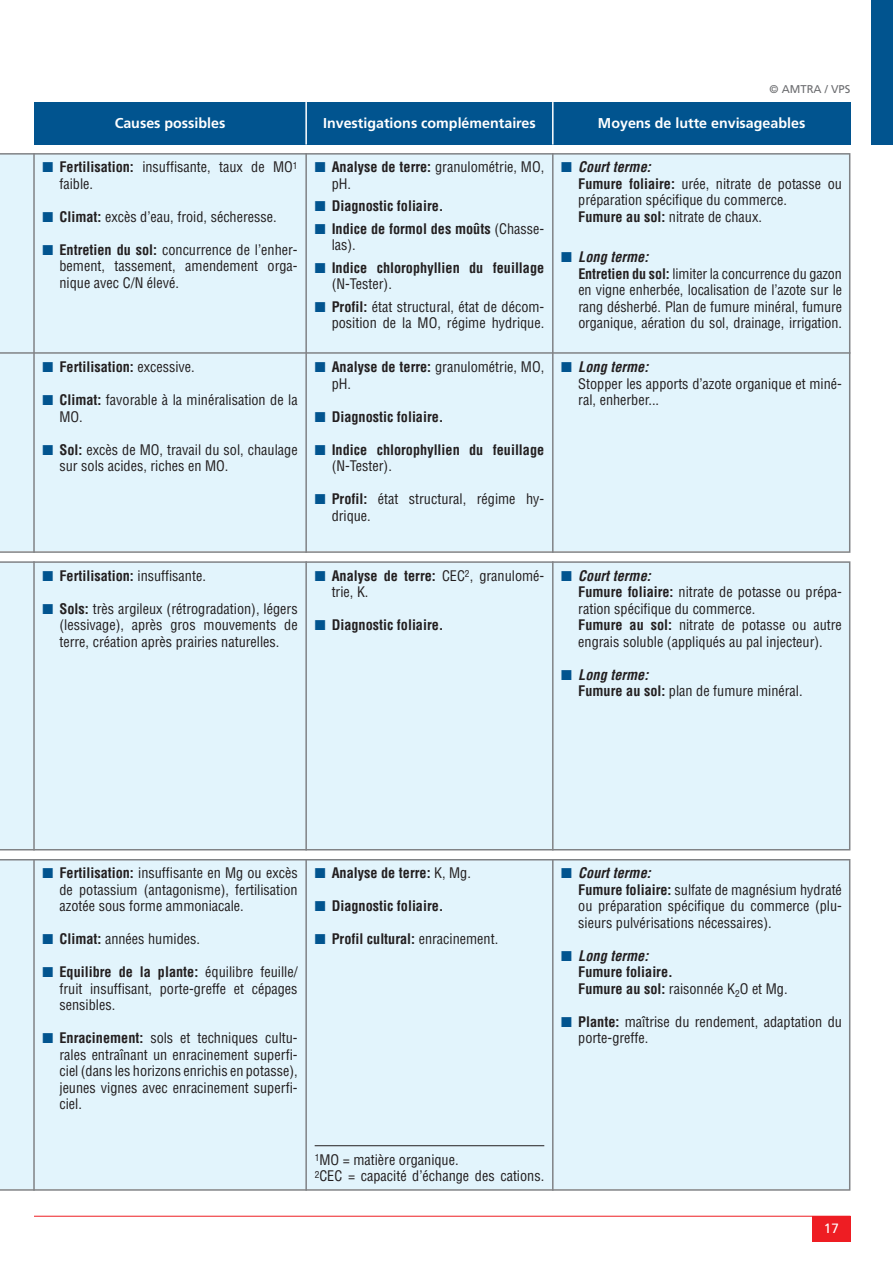
<style>
.page{position:relative;width:893px;height:1263px;background:#fff}
.page>*{position:absolute;margin:0;border:0;box-sizing:border-box;transform-origin:0 0}
.t1{font:condensed 14.25px/16.5px "Helvetica";color:#231f20}
.t2{font:700 condensed 14.25px/16.5px "Helvetica";color:#231f20}
.t3{font:700 14.25px "Frutiger";color:#fff}
.t4{font:13.5px "Frutiger";color:#fff}
.t5{font:11.25px "Frutiger";color:#6c6d70}
.s1{color:#01548f}
.s2{font-weight:700}
.s3{font-weight:700;font-style:italic}
.s4{font-weight:400}
.s5{font-style:italic}
</style>
<div class="page">
<div style="left:0;top:153px;width:850px;height:400px;background:#e2f4fc"></div>
<div style="left:34px;top:102px;width:816px;height:43px;background:#01548f"></div>
<hr style="left:305px;top:153px;width:2px;height:400px;background:#808285">
<hr style="left:552px;top:153px;width:2px;height:400px;background:#808285">
<hr style="left:33px;top:153px;width:2px;height:400px;background:#808285">
<hr style="left:305px;top:102px;width:2px;height:43px;background:#fff">
<hr style="left:552px;top:102px;width:2px;height:43px;background:#fff">
<hr style="left:0;top:352px;width:850px;height:2px;background:#808285">
<div style="left:0;top:561px;width:850px;height:289px;background:#e2f4fc"></div>
<hr style="left:305px;top:561px;width:2px;height:289px;background:#808285">
<hr style="left:552px;top:561px;width:2px;height:289px;background:#808285">
<hr style="left:33px;top:561px;width:2px;height:289px;background:#808285">
<div style="left:0;top:859px;width:850px;height:332px;background:#e2f4fc"></div>
<hr style="left:305px;top:859px;width:2px;height:332px;background:#808285">
<hr style="left:552px;top:859px;width:2px;height:332px;background:#808285">
<hr style="left:33px;top:859px;width:2px;height:332px;background:#808285">
<hr style="left:315px;top:1145px;width:229px;height:1px;background:#231f20">
<div style="left:872px;top:0;width:21px;height:145px;background:#01548f"></div>
<hr style="left:34px;top:1216px;width:816px;height:1px;background:#ee1d23">
<div style="left:812px;top:1216px;width:38px;height:26px;background:#ee1d23"></div>
<p class="t5" style="left:770px;top:85px;width:82px">© AMTRA / VPS</p>
<p class="t3" style="left:115px;top:117px;width:112px">Causes possibles</p>
<p class="t3" style="left:323px;top:117px;width:214px">Investigations complémentaires</p>
<p class="t3" style="left:598px;top:117px;width:209px">Moyens de lutte envisageables</p>
<p class="t1" style="left:60px;top:159px;width:240px;text-indent:-17px"><span class="s1">■</span> <span class="s2">Fertilisation:</span> insuffisante, taux de MO<sup>1 </sup>faible.</p>
<p class="t1" style="left:43px;top:209px;width:236px"><span class="s1">■</span> <span class="s2">Climat:</span> excès d’eau, froid, sécheresse.</p>
<p class="t1" style="left:60px;top:242px;width:240px;text-align:justify;text-indent:-17px"><span class="s1">■</span> <span class="s2">Entretien du sol:</span> concurrence de l’enher&shy;bement, tassement, amendement orga&shy;nique avec C/N élevé.</p>
<p class="t1" style="left:578px;top:159px;width:265px;text-indent:-17px"><span class="s1">■</span> <span class="s3">Court terme:<br></span><span class="s2">Fumure foliaire:</span> urée, nitrate de potasse ou préparation spécifique du commerce.<br><span class="s2">Fumure au sol:</span> nitrate de chaux.</p>
<p class="t1" style="left:578px;top:249px;width:265px;text-indent:-17px"><span class="s1">■</span> <span class="s3">Long terme:<br></span><span class="s2">Entretien du sol:</span> limiter la concurrence du gazon en vigne enherbée, localisation de l’azote sur le rang désherbé. Plan de fumure minéral, fumure organique, aération du sol, drainage, irrigation.</p>
<p class="t1" style="left:578px;top:359px;width:265px;text-indent:-17px"><span class="s1">■</span> <span class="s3">Long terme:<br></span>Stopper les apports d’azote organique et miné&shy;ral, enherber...</p>
<p class="t1" style="left:332px;top:159px;width:214px;text-indent:-17px"><span class="s1">■</span> <span class="s2">Analyse de terre:</span> granulométrie, MO, pH.</p>
<p class="t2" style="left:315px;top:198px;width:131px"><span class="s1">■</span> Diagnostic foliaire.</p>
<p class="t2" style="left:332px;top:221px;width:214px;text-indent:-17px"><span class="s1">■</span> Indice de formol des moûts <span class="s4">(Chasse&shy;las).</span></p>
<p class="t2" style="left:332px;top:259px;width:214px;text-indent:-17px"><span class="s1">■</span> Indice chlorophyllien du feuillage <span class="s4">(N-Tester).</span></p>
<p class="t1" style="left:315px;top:298px;width:231px;text-align:right"><span class="s1">■</span> <span class="s2">Profil:</span> état structural, état de décom&shy;position de la MO, régime hydrique.</p>
<p class="t1" style="left:332px;top:359px;width:214px;text-indent:-17px"><span class="s1">■</span> <span class="s2">Analyse de terre:</span> granulométrie, MO, pH.</p>
<p class="t2" style="left:315px;top:409px;width:131px"><span class="s1">■</span> Diagnostic foliaire.</p>
<p class="t2" style="left:332px;top:442px;width:214px;text-indent:-17px"><span class="s1">■</span> Indice chlorophyllien du feuillage <span class="s4">(N-Tester).</span></p>
<p class="t1" style="left:332px;top:491px;width:214px;text-indent:-17px"><span class="s1">■</span> <span class="s2">Profil:</span> état structural, régime hy&shy;drique.</p>
<p class="t2" style="left:43px;top:359px;width:154px"><span class="s1">■</span> Fertilisation: <span class="s4">excessive.</span></p>
<p class="t1" style="left:60px;top:392px;width:240px;text-indent:-17px"><span class="s1">■</span> <span class="s2">Climat:</span> favorable à la minéralisation de la<br>MO.</p>
<p class="t1" style="left:60px;top:442px;width:240px;text-indent:-17px"><span class="s1">■</span> <span class="s2">Sol:</span> excès de MO, travail du sol, chaulage sur sols acides, riches en MO.</p>
<p class="t2" style="left:43px;top:567px;width:165px"><span class="s1">■</span> Fertilisation: <span class="s4">insuffisante.</span></p>
<p class="t1" style="left:60px;top:600px;width:240px;text-align:justify;text-indent:-17px"><span class="s1">■</span> <span class="s2">Sols:</span> très argileux (rétrogradation), légers (lessivage), après gros mouvements de terre, création après prairies naturelles.</p>
<p class="t1" style="left:332px;top:567px;width:214px;text-indent:-17px"><span class="s1">■</span> <span class="s2">Analyse de terre:</span> CEC<sup>2</sup>, granulomé&shy;trie, K.</p>
<p class="t2" style="left:315px;top:617px;width:131px"><span class="s1">■</span> Diagnostic foliaire.</p>
<p class="t1" style="left:578px;top:567px;width:265px;text-indent:-17px"><span class="s1">■</span> <span class="s3">Court terme:<br></span><span class="s2">Fumure foliaire:</span> nitrate de potasse ou prépa&shy;ration spécifique du commerce.<br><span class="s2">Fumure au sol:</span> nitrate de potasse ou autre engrais soluble (appliqués au pal injecteur).</p>
<p class="t1" style="left:578px;top:666px;width:226px;text-indent:-17px"><span class="s1">■</span> <span class="s3">Long terme:<br></span><span class="s2">Fumure au sol:</span> plan de fumure minéral.</p>
<p class="t1" style="left:60px;top:865px;width:240px;text-align:justify;text-indent:-17px"><span class="s1">■</span> <span class="s2">Fertilisation:</span> insuffisante en Mg ou excès de potassium (antagonisme), fertilisation azotée sous forme ammoniacale.</p>
<p class="t1" style="left:43px;top:931px;width:159px"><span class="s1">■</span> <span class="s2">Climat:</span> années humides.</p>
<p class="t1" style="left:60px;top:964px;width:240px;text-align:justify;text-indent:-17px"><span class="s1">■</span> <span class="s2">Equilibre de la plante:</span> équilibre feuille/ fruit insuffisant, porte-greffe et cépages sensibles.</p>
<p class="t1" style="left:59px;top:1030px;width:240px;text-align:justify;text-indent:-17px"><span class="s1">■</span> <span class="s2">Enracinement:</span> sols et techniques cultu&shy;rales entraînant un enracinement superfi&shy;ciel (dans les horizons enrichis en potasse), jeunes vignes avec enracinement superfi&shy;ciel.</p>
<p class="t2" style="left:315px;top:865px;width:158px"><span class="s1">■</span> Analyse de terre: <span class="s4">K, Mg.</span></p>
<p class="t2" style="left:315px;top:898px;width:130px"><span class="s1">■</span> Diagnostic foliaire.</p>
<p class="t2" style="left:315px;top:931px;width:185px"><span class="s1">■</span> Profil cultural: <span class="s4">enracinement.</span></p>
<p class="t1" style="left:315px;top:1151px;width:231px"><sup>1</sup>MO = matière organique.<br><sup>2</sup>CEC = capacité d’échange des cations.</p>
<p class="t1" style="left:578px;top:865px;width:265px;text-indent:-17px"><span class="s1">■</span> <span class="s3">Court terme:<br></span><span class="s2">Fumure foliaire:</span> sulfate de magnésium hydraté ou préparation spécifique du commerce (plu&shy;sieurs pulvérisations nécessaires).</p>
<p class="t2" style="left:578px;top:947px;width:211px;text-indent:-17px"><span class="s1">■</span> <span class="s5">Long terme:<br></span>Fumure foliaire.<br>Fumure au sol: <span class="s4">raisonnée K</span><sub>2</sub><span class="s4">O et Mg.</span></p>
<p class="t1" style="left:578px;top:1013px;width:265px;text-indent:-17px"><span class="s1">■</span> <span class="s2">Plante:</span> maîtrise du rendement, adaptation du porte-greffe.</p>
<p class="t4" style="left:824px;top:1223px;width:17px">17</p>
</div>
